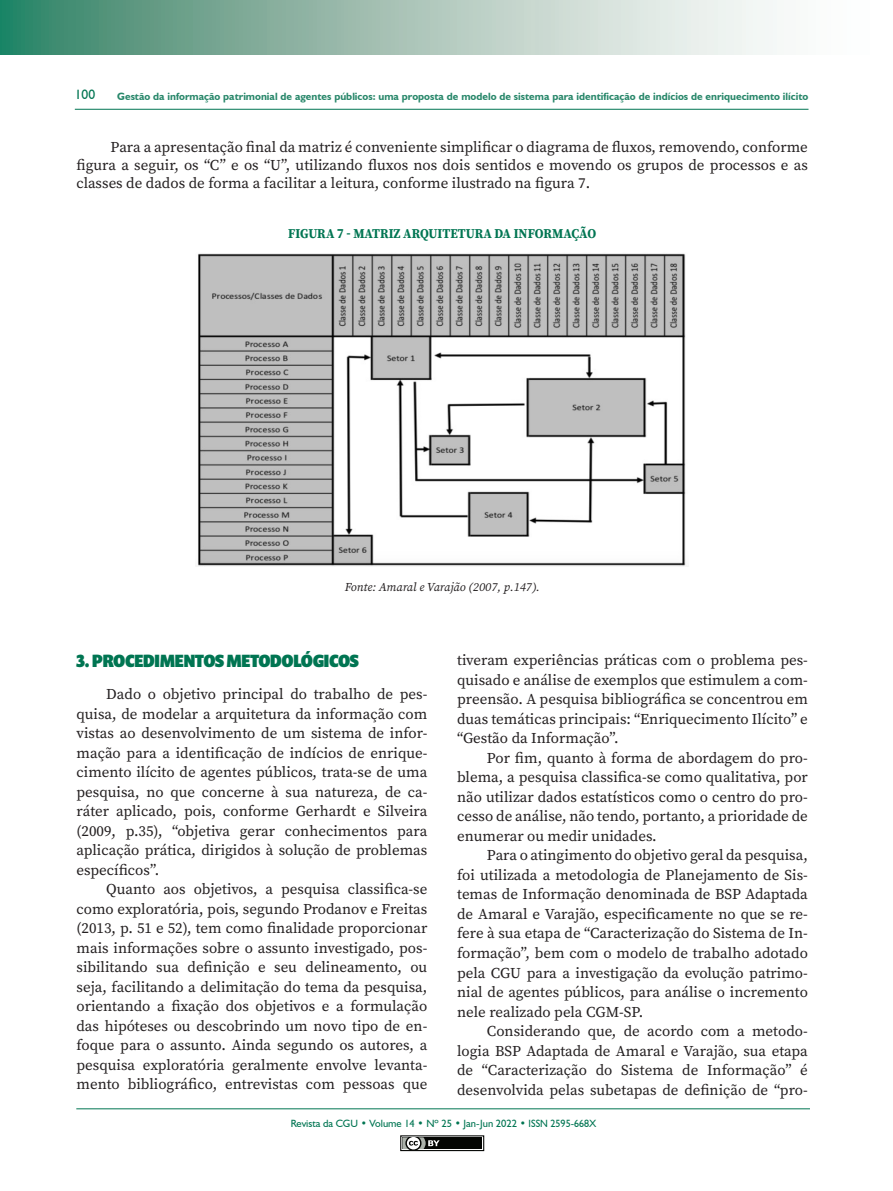
<style>
.page{position:relative;width:893px;height:1191px;background:#fff}
.page>*{position:absolute;margin:0;border:0;box-sizing:border-box;transform-origin:0 0}
.TÍTULO_DUAS_COLUNAS{font:900 18px "Prenton RP Cond";color:#007552}
.TEXTO_DUAS_COLUNAS{font:15px/19.5px "Source Serif Variable";color:#231f20;text-align:justify}
.TEXTO_CORRENTE{font:15px/18px "Source Serif Variable";color:#231f20;text-align:justify}
.TITULO_TABELA_E_GRAF{font:13.5px "Source Serif Variable";letter-spacing:-.01em;color:#007552;scale:.93 1}
.t1{font:13.5px "Humanist 521 BT";color:#007552}
.FONTE_DE_DADOS_TABEL{font:italic 12px "Source Serif Variable";color:#231f20}
.t2{font:700 10.5px "Humanist 521 BT";color:#28876a}
.t3{font:10.5px "Humanist 521 BT";color:#007552}
</style>
<div class="page">
<svg style="left:0;top:0;width:777px;height:54px;background:#9ec0b2"></svg>
<hr style="left:75px;top:109px;width:733px;height:1px;background:#007552">
<hr style="left:76px;top:1108px;width:734px;height:1px;background:#007552">
<div style="left:400px;top:1135px;width:84px;height:16px;border:1px solid #040503"></div>
<div style="left:402px;top:1137px;width:80px;height:12px;background:#040503"></div>
<svg style="left:400px;top:1135px;width:40px;height:16px"></svg>
<img style="left:198px;top:253px;width:488px;height:314px">
<p class="t1" style="left:75px;top:86px;width:22px">100</p>
<p class="t2" style="left:117px;top:90px;width:693px">Gestão da informação patrimonial de agentes públicos: uma proposta de modelo de sistema para identificação de indícios de enriquecimento ilícito</p>
<p class="TEXTO_CORRENTE" style="left:77px;top:138px;width:733px;text-indent:34px">Para a apresentação final da matriz é conveniente simplificar o diagrama de fluxos, removendo, conforme figura a seguir, os “C” e os “U”, utilizando fluxos nos dois sentidos e movendo os grupos de processos e as classes de dados de forma a facilitar a leitura, conforme ilustrado na figura 7.</p>
<p class="TITULO_TABELA_E_GRAF" style="left:288px;top:225px;width:333px">FIGURA 7 - MATRIZ ARQUITETURA DA INFORMAÇÃO</p>
<p class="FONTE_DE_DADOS_TABEL" style="left:345px;top:578px;width:197px">Fonte: Amaral e Varajão (2007, p.147).</p>
<p class="TÍTULO_DUAS_COLUNAS" style="left:77px;top:649px;width:284px">3. PROCEDIMENTOS METODOLÓGICOS</p>
<p class="TEXTO_DUAS_COLUNAS" style="left:77px;top:684px;width:352px;text-indent:30px">Dado o objetivo principal do trabalho de pes&shy;quisa, de modelar a arquitetura da informação com vistas ao desenvolvimento de um sistema de infor&shy;mação para a identificação de indícios de enrique&shy;cimento ilícito de agentes públicos, trata-se de uma pesquisa, no que concerne à sua natureza, de ca&shy;ráter aplicado, pois, conforme Gerhardt e Silveira (2009, p.35), “objetiva gerar conhecimentos para aplicação prática, dirigidos à solução de problemas específicos”.</p>
<p class="TEXTO_DUAS_COLUNAS" style="left:77px;top:879px;width:352px;text-indent:30px">Quanto aos objetivos, a pesquisa classifica-se como exploratória, pois, segundo Prodanov e Freitas (2013, p. 51 e 52), tem como finalidade proporcionar mais informações sobre o assunto investigado, pos&shy;sibilitando sua definição e seu delineamento, ou seja, facilitando a delimitação do tema da pesquisa, orientando a fixação dos objetivos e a formulação das hipóteses ou descobrindo um novo tipo de en&shy;foque para o assunto. Ainda segundo os autores, a pesquisa exploratória geralmente envolve levanta&shy;mento bibliográfico, entrevistas com pessoas que</p>
<p class="TEXTO_DUAS_COLUNAS" style="left:457px;top:650px;width:352px">tiveram experiências práticas com o problema pes&shy;quisado e análise de exemplos que estimulem a com&shy;preensão. A pesquisa bibliográfica se concentrou em duas temáticas principais: “Enriquecimento Ilícito” e “Gestão da Informação”.</p>
<p class="TEXTO_DUAS_COLUNAS" style="left:457px;top:748px;width:352px;text-indent:30px">Por fim, quanto à forma de abordagem do pro&shy;blema, a pesquisa classifica-se como qualitativa, por não utilizar dados estatísticos como o centro do pro&shy;cesso de análise, não tendo, portanto, a prioridade de enumerar ou medir unidades.</p>
<p class="TEXTO_DUAS_COLUNAS" style="left:457px;top:845px;width:352px;text-indent:30px">Para o atingimento do objetivo geral da pesquisa, foi utilizada a metodologia de Planejamento de Sis&shy;temas de Informação denominada de BSP Adaptada de Amaral e Varajão, especificamente no que se re&shy;fere à sua etapa de “Caracterização do Sistema de In&shy;formação”, bem com o modelo de trabalho adotado pela CGU para a investigação da evolução patrimo&shy;nial de agentes públicos, para análise o incremento nele realizado pela CGM-SP.</p>
<p class="TEXTO_DUAS_COLUNAS" style="left:457px;top:1021px;width:352px;text-indent:30px">Considerando que, de acordo com a metodo&shy;logia BSP Adaptada de Amaral e Varajão, sua etapa de “Caracterização do Sistema de Informação” é desenvolvida pelas subetapas de definição de “pro-</p>
<p class="t3" style="left:291px;top:1116px;width:307px">Revista da CGU • Volume 14 • Nº 25 • Jan-Jun 2022 • ISSN 2595-668X</p>
</div>
